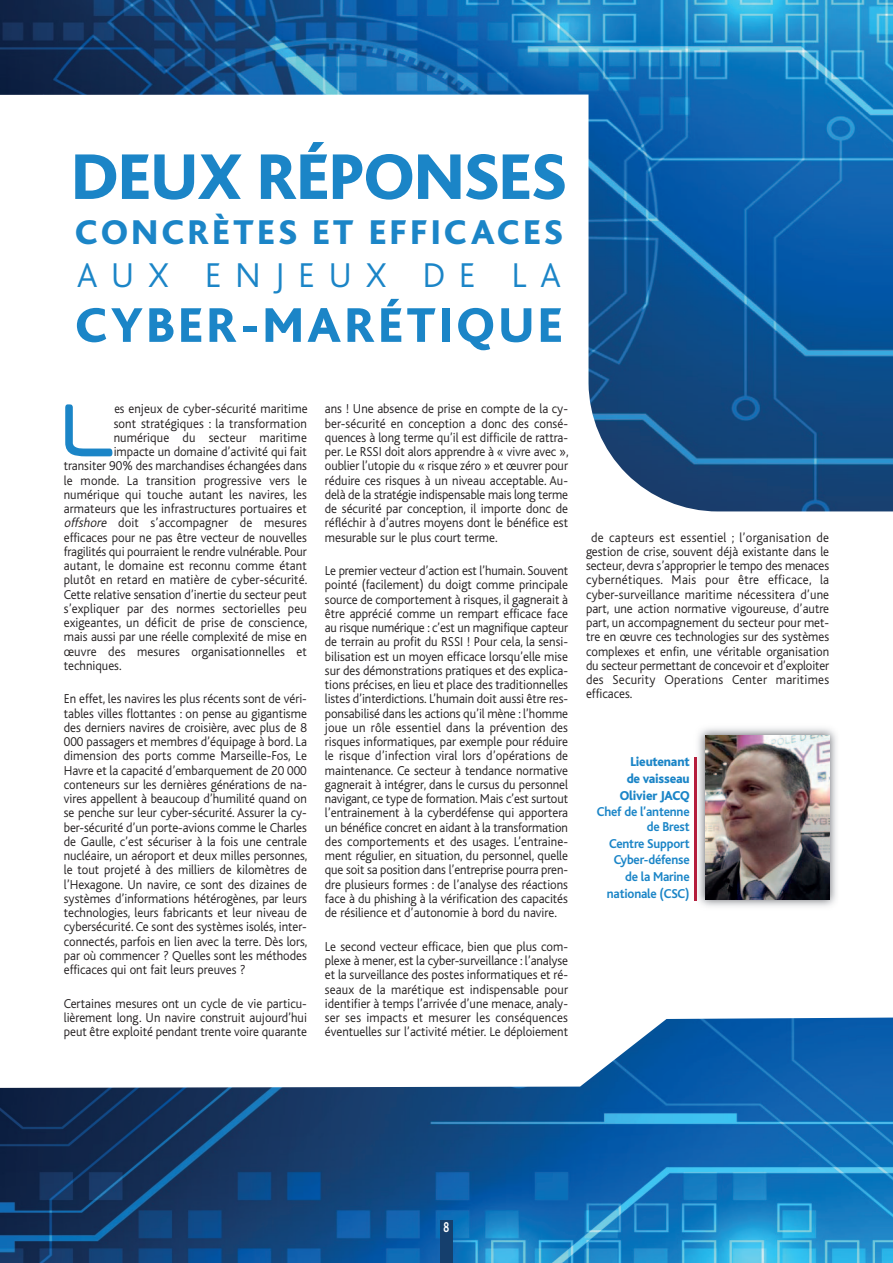
<style>
.page{position:relative;width:893px;height:1263px;background:#fff}
.page>*{position:absolute;margin:0;border:0;box-sizing:border-box;transform-origin:0 0}
.t1{font:87.45px "Neuropol";color:#1b85c7;scale:.8 1}
.t2{font:800 67.5px "Bliss";color:#1b85c7}
.t3{font:800 51px "Bliss";letter-spacing:.075em;color:#1b85c7}
.t4{font:800 36px "Bliss";letter-spacing:.1em;color:#1b85c7}
.t5{font:300 36px "Bliss";letter-spacing:.375em;color:#1b85c7}
.t6{font:700 15px "Bliss";color:#fff;scale:.7 1}
.t7{font:300 13.5px/14.2px "Bliss";color:#231f20;text-align:justify;scale:.95 1}
.t8{font:700 13.5px/16.8px "Bliss";letter-spacing:-.015em;color:#1b85c7;text-align:right;scale:.95 1}
.t9{font:300 13.5px "Bliss";color:#231f20;scale:.9 1}
.t10{font:800 13.5px/16.8px "Bliss";letter-spacing:-.015em;color:#1b85c7;text-align:right;scale:.95 1}
.s1{font-style:italic}
</style>
<div class="page">
<img style="left:0;top:1017px;width:893px;height:246px">
<img style="left:0;top:0;width:893px;height:511px">
<div style="left:440px;top:1220px;width:13px;height:43px;background:#153f6d"></div>
<img style="left:694px;top:728px;width:143px;height:179px">
<img style="left:706px;top:736px;width:123px;height:164px">
<hr style="left:695px;top:757px;width:2px;height:143px;background:#b51e3c">
<h2 class="t2" style="left:72px;top:151px;width:496px">DEUX RÉPONSES</h2>
<h3 class="t4" style="left:75px;top:218px;width:489px">CONCRÈTES ET EFFICACES</h3>
<h3 class="t5" style="left:77px;top:262px;width:486px">AUX ENJEUX DE LA</h3>
<h3 class="t3" style="left:75px;top:306px;width:489px">CYBER-MARÉTIQUE</h3>
<h1 class="t1" style="left:64px;top:375px;width:65px">L</h1>
<p class="t9" style="left:114px;top:404px;width:216px">es enjeux de cyber-sécurité maritime</p>
<p class="t7" style="left:114px;top:417px;width:205px">sont stratégiques : la transformation</p>
<p class="t7" style="left:114px;top:431px;width:205px">numérique du secteur maritime</p>
<p class="t7" style="left:114px;top:446px;width:205px">impacte un domaine d’activité qui fait</p>
<p class="t7" style="left:64px;top:460px;width:257px">transiter 90% des marchandises échangées dans</p>
<p class="t7" style="left:64px;top:474px;width:257px">le monde. La transition progressive vers le</p>
<p class="t7" style="left:64px;top:488px;width:257px">numérique qui touche autant les navires, les</p>
<p class="t7" style="left:64px;top:503px;width:257px">armateurs que les infrastructures portuaires et</p>
<p class="t7" style="left:64px;top:517px;width:257px"><span class="s1">offshore</span> doit s’accompagner de mesures</p>
<p class="t7" style="left:64px;top:531px;width:257px">efficaces pour ne pas être vecteur de nouvelles</p>
<p class="t7" style="left:64px;top:545px;width:257px">fragilités qui pourraient le rendre vulnérable. Pour</p>
<p class="t7" style="left:64px;top:560px;width:257px">autant, le domaine est reconnu comme étant</p>
<p class="t7" style="left:64px;top:574px;width:258px">plutôt en retard en matière de cyber-sécurité.</p>
<p class="t7" style="left:64px;top:588px;width:257px">Cette relative sensation d’inertie du secteur peut</p>
<p class="t7" style="left:64px;top:602px;width:257px">s’expliquer par des normes sectorielles peu</p>
<p class="t7" style="left:64px;top:617px;width:258px">exigeantes, un déficit de prise de conscience,</p>
<p class="t7" style="left:64px;top:631px;width:257px">mais aussi par une réelle complexité de mise en</p>
<p class="t7" style="left:64px;top:645px;width:257px">œuvre des mesures organisationnelles et</p>
<p class="t7" style="left:64px;top:659px;width:62px">techniques.</p>
<p class="t7" style="left:64px;top:693px;width:258px">En effet, les navires les plus récents sont de véri&shy;tables villes flottantes : on pense au gigantisme des derniers navires de croisière, avec plus de 8<br>000 passagers et membres d’équipage à bord. La dimension des ports comme Marseille-Fos, Le Havre et la capacité d’embarquement de 20 000 conteneurs sur les dernières générations de na&shy;vires appellent à beaucoup d’humilité quand on se penche sur leur cyber-sécurité. Assurer la cy&shy;ber-sécurité d’un porte-avions comme le Charles de Gaulle, c’est sécuriser à la fois une centrale nucléaire, un aéroport et deux milles personnes, le tout projeté à des milliers de kilomètres de l’Hexagone. Un navire, ce sont des dizaines de systèmes d’informations hétérogènes, par leurs technologies, leurs fabricants et leur niveau de cybersécurité. Ce sont des systèmes isolés, inter&shy;connectés, parfois en lien avec la terre. Dès lors, par où commencer ? Quelles sont les méthodes efficaces qui ont fait leurs preuves ?</p>
<p class="t7" style="left:64px;top:997px;width:257px">Certaines mesures ont un cycle de vie particu&shy;lièrement long. Un navire construit aujourd’hui peut être exploité pendant trente voire quarante</p>
<p class="t7" style="left:325px;top:403px;width:258px">ans ! Une absence de prise en compte de la cy&shy;ber-sécurité en conception a donc des consé&shy;quences à long terme qu’il est difficile de rattra&shy;per. Le RSSI doit alors apprendre à « vivre avec », oublier l’utopie du « risque zéro » et œuvrer pour réduire ces risques à un niveau acceptable. Au&shy;delà de la stratégie indispensable mais long terme de sécurité par conception, il importe donc de réfléchir à d’autres moyens dont le bénéfice est mesurable sur le plus court terme.</p>
<p class="t7" style="left:325px;top:565px;width:257px">Le premier vecteur d’action est l’humain. Souvent pointé (facilement) du doigt comme principale source de comportement à risques, il gagnerait à être apprécié comme un rempart efficace face au risque numérique : c’est un magnifique capteur de terrain au profit du RSSI ! Pour cela, la sensi&shy;bilisation est un moyen efficace lorsqu’elle mise sur des démonstrations pratiques et des explica&shy;tions précises, en lieu et place des traditionnelles listes d’interdictions. L’humain doit aussi être res&shy;ponsabilisé dans les actions qu’il mène : l’homme joue un rôle essentiel dans la prévention des risques informatiques, par exemple pour réduire le risque d’infection viral lors d’opérations de maintenance. Ce secteur à tendance normative gagnerait à intégrer, dans le cursus du personnel navigant, ce type de formation. Mais c’est surtout l’entrainement à la cyberdéfense qui apportera un bénéfice concret en aidant à la transformation des comportements et des usages. L’entraine&shy;ment régulier, en situation, du personnel, quelle que soit sa position dans l’entreprise pourra pren&shy;dre plusieurs formes : de l’analyse des réactions face à du phishing à la vérification des capacités de résilience et d’autonomie à bord du navire.</p>
<p class="t7" style="left:325px;top:940px;width:257px">Le second vecteur efficace, bien que plus com&shy;plexe à mener, est la cyber-surveillance : l’analyse et la surveillance des postes informatiques et ré&shy;seaux de la marétique est indispensable pour identifier à temps l’arrivée d’une menace, analy&shy;ser ses impacts et mesurer les conséquences éventuelles sur l’activité métier. Le déploiement</p>
<p class="t7" style="left:586px;top:531px;width:257px;text-indent:5px">de capteurs est essentiel ; l’organisation de gestion de crise, souvent déjà existante dans le secteur, devra s’approprier le tempo des menaces cybernétiques. Mais pour être efficace, la cyber-surveillance maritime nécessitera d’une part, une action normative vigoureuse, d’autre part, un accompagnement du secteur pour met&shy;tre en œuvre ces technologies sur des systèmes complexes et enfin, une véritable organisation du secteur permettant de concevoir et d’exploiter des Security Operations Center maritimes efficaces.</p>
<p class="t10" style="left:620px;top:754px;width:75px">Lieutenant de vaisseau<br>Olivier JACQ</p>
<p class="t8" style="left:597px;top:806px;width:99px;line-height:14.2px">Chef de l’antenne de Brest</p>
<p class="t8" style="left:607px;top:836px;width:89px">Centre Support<br>Cyber-défense de la Marine nationale (CSC)</p>
<p class="t6" style="left:444px;top:1222px;width:10px">8</p>
</div>
